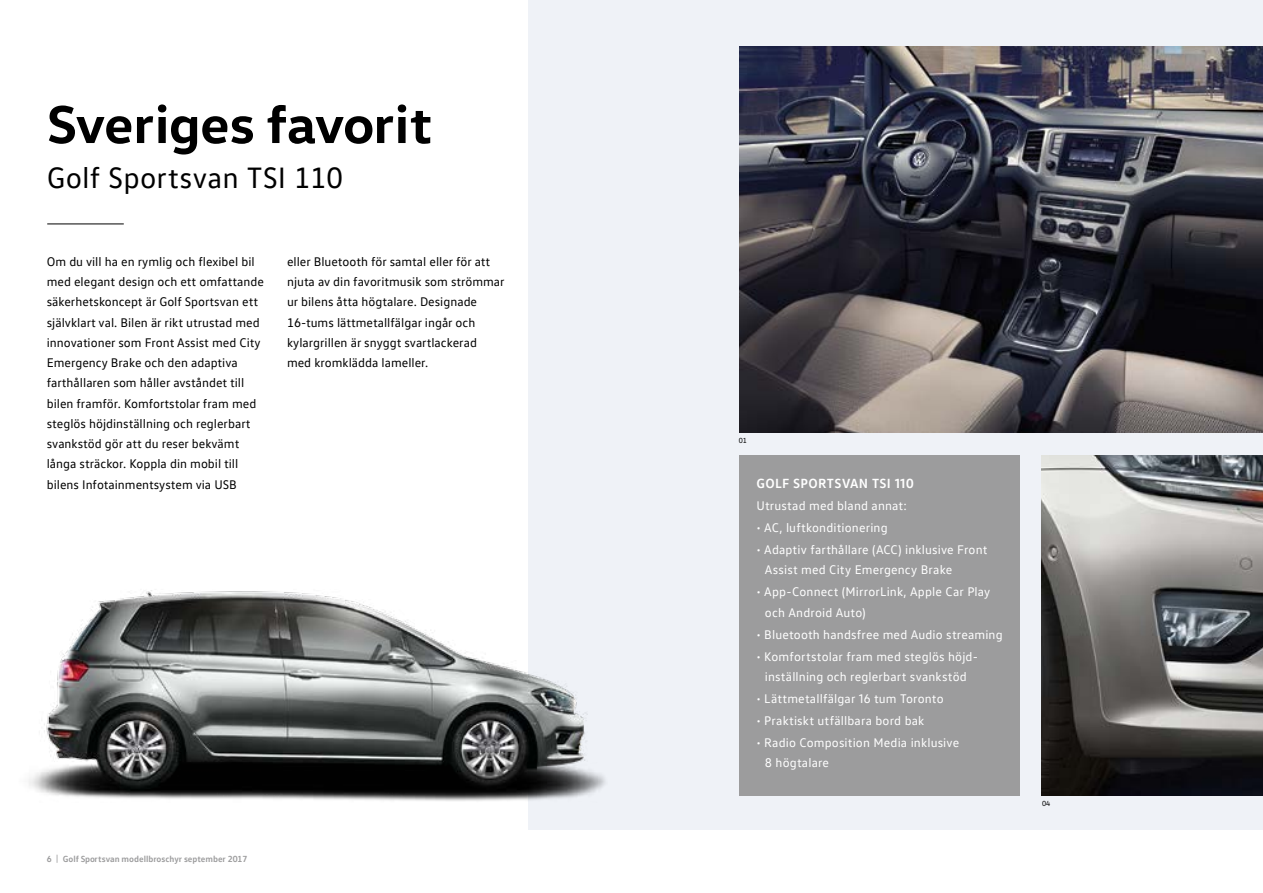
<style>
.page{position:relative;width:1263px;height:893px;background:#fff}
.page>*{position:absolute;margin:0;border:0;box-sizing:border-box;transform-origin:0 0}
.t1{font:700 54px "VW Head";letter-spacing:-.005em;color:#000}
.t2{font:30px "VW Text";letter-spacing:.01em;color:#000}
.t3{font:700 13.5px "VW Text";letter-spacing:.03em;color:#fff}
.t4{font:12.75px/20.2px "VW Text";color:#000}
.t5{font:12.75px/20.2px "VW Text";letter-spacing:.01em;color:#fff}
.t6{font:700 9px "VW Text";color:#9c9c9d}
.t7{font:7.5px "VW Text";color:#000}
</style>
<div class="page">
<div style="left:528px;top:0;width:735px;height:829px;background:#eff2f7"></div>
<img style="left:739px;top:47px;width:524px;height:386px">
<img style="left:1041px;top:455px;width:222px;height:340px">
<div style="left:739px;top:455px;width:281px;height:340px;background:#9c9c9d"></div>
<hr style="left:47px;top:224px;width:77px;height:1px;background:#000">
<img style="left:28px;top:590px;width:577px;height:211px">
<h1 class="t1" style="left:47px;top:89px;width:387px">Sveriges favorit</h1>
<h2 class="t2" style="left:47px;top:159px;width:298px">Golf Sportsvan TSI 110</h2>
<p class="t4" style="left:47px;top:251px;width:219px">Om du vill ha en rymlig och flexibel bil med elegant design och ett omfattande säkerhetskoncept är Golf Sportsvan ett självklart val. Bilen är rikt utrustad med innovationer som Front Assist med City Emergency Brake och den adaptiva farthållaren som håller avståndet till bilen framför. Komfortstolar fram med steglös höjdinställning och reglerbart svankstöd gör att du reser bekvämt långa sträckor. Koppla din mobil till bilens Infotainmentsystem via USB</p>
<p class="t4" style="left:287px;top:251px;width:219px">eller Bluetooth för samtal eller för att njuta av din favoritmusik som strömmar ur bilens åtta högtalare. Designade 16-tums lättmetallfälgar ingår och kylargrillen är snyggt svartlackerad<br>med kromklädda lameller.</p>
<p class="t6" style="left:47px;top:853px;width:202px">6 | Golf Sportsvan modellbroschyr september 2017</p>
<p class="t7" style="left:739px;top:436px;width:10px">01</p>
<p class="t3" style="left:756px;top:475px;width:159px">GOLF SPORTSVAN TSI 110</p>
<p class="t5" style="left:756px;top:495px;width:152px">Utrustad med bland annat:</p>
<p class="t5" style="left:756px;top:517px;width:133px">• AC, luftkonditionering</p>
<p class="t5" style="left:765px;top:539px;width:224px;text-indent:-9px">• Adaptiv farthållare (ACC) inklusive Front<br>Assist med City Emergency Brake</p>
<p class="t5" style="left:765px;top:582px;width:227px;text-indent:-9px">• App-Connect (MirrorLink, Apple Car Play och Android Auto)</p>
<p class="t5" style="left:756px;top:624px;width:248px">• Bluetooth handsfree med Audio streaming</p>
<p class="t5" style="left:756px;top:646px;width:223px;text-align:center">• Komfortstolar fram med steglös höjd&shy;inställning och reglerbart svankstöd</p>
<p class="t5" style="left:756px;top:688px;width:189px">• Lättmetallfälgar 16 tum Toronto</p>
<p class="t5" style="left:756px;top:710px;width:170px">• Praktiskt utfällbara bord bak</p>
<p class="t5" style="left:765px;top:732px;width:196px;text-indent:-9px">• Radio Composition Media inklusive<br>8 högtalare</p>
<p class="t7" style="left:1042px;top:799px;width:10px">04</p>
</div>
